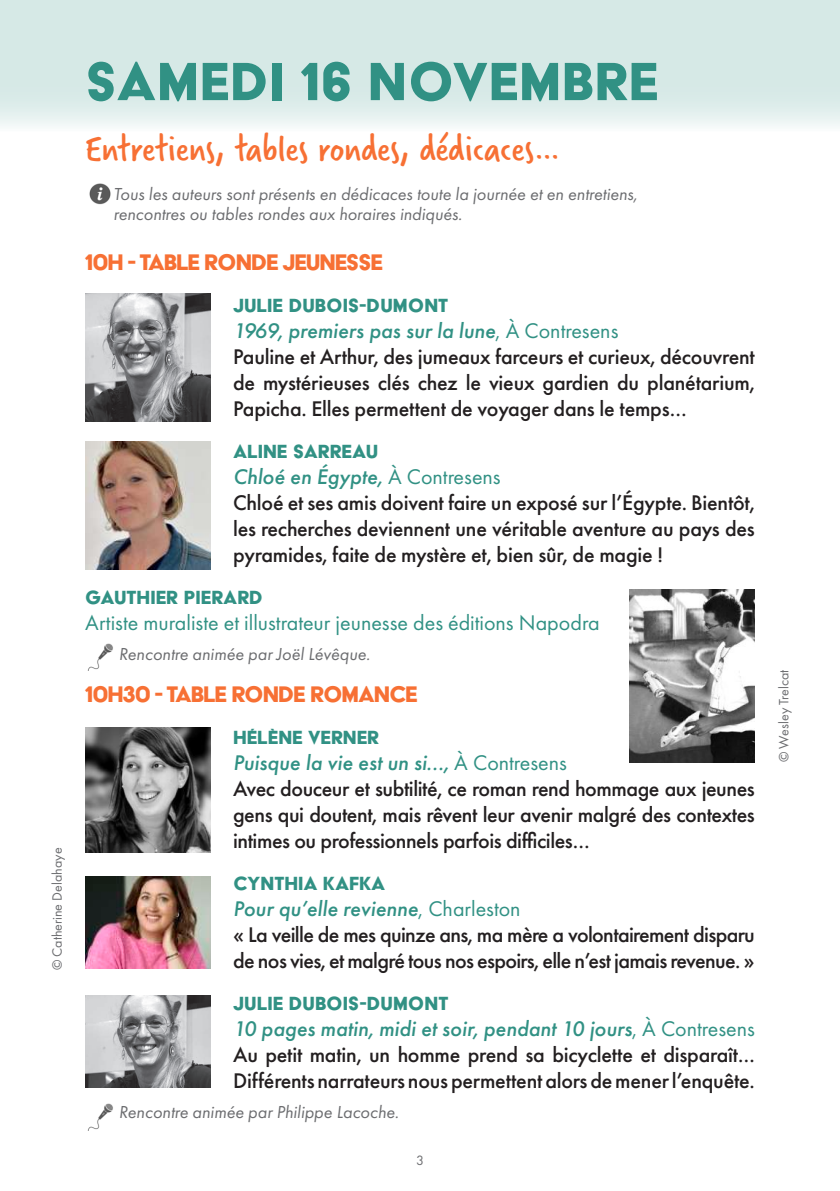
<style>
.page{position:relative;width:840px;height:1191px;background:#fff}
.page>*{position:absolute;margin:0;border:0;box-sizing:border-box;transform-origin:0 0}
.t1{font:62px "Acier BAT Text Solid";letter-spacing:.01em;color:#319184}
.t2{font:40px "Verveine";color:#f77034}
.t3{font:26px "Acier BAT Text Solid";letter-spacing:-.04em;color:#f77034}
.t4{font:500 22px/26px "Futura PT";letter-spacing:-.01em;color:#231f20}
.t5{font:500 22px/26px "Futura PT";letter-spacing:-.03em;color:#231f20}
.t6{font:22px "Acier BAT Text Solid";color:#319184}
.t7{font:22px "Futura PT";color:#319184}
.t8{font:italic 18px/20px "Futura PT";color:#6c6d70}
.t9{font:14px "Futura PT";color:#6c6d70}
.s1{font-style:italic;color:#319184}
.s2{font-weight:400;color:#319184}
</style>
<div class="page">
<svg style="left:0;top:0;width:839px;height:126px;background:#d9eae8"></svg>
<img style="left:88px;top:643px;width:25px;height:27px">
<img style="left:85px;top:293px;width:125px;height:128px">
<img style="left:85px;top:441px;width:125px;height:128px">
<img style="left:629px;top:590px;width:125px;height:172px">
<img style="left:85px;top:727px;width:125px;height:125px">
<img style="left:85px;top:876px;width:125px;height:92px">
<img style="left:88px;top:1103px;width:25px;height:27px">
<img style="left:89px;top:183px;width:22px;height:22px">
<img style="left:85px;top:995px;width:125px;height:92px">
<p class="t9" style="left:49px;top:970px;width:124px;rotate:-90deg">© Catherine Delahaye</p>
<h1 class="t1" style="left:85px;top:49px;width:574px">SAMEDI 16 NOVEMBRE</h1>
<h2 class="t2" style="left:85px;top:121px;width:477px">Entretiens, tables rondes, dédicaces…</h2>
<p class="t8" style="left:113px;top:184px;width:525px">Tous les auteurs sont présents en dédicaces toute la journée et en entretiens, rencontres ou tables rondes aux horaires indiqués.</p>
<p class="t3" style="left:85px;top:248px;width:299px">10H - TABLE RONDE JEUNESSE</p>
<p class="t6" style="left:233px;top:293px;width:217px">JULIE DUBOIS-DUMONT</p>
<p class="t4" style="left:233px;top:317px;width:523px"><span class="s1">1969, premiers pas sur la lune</span><span class="s2">, À Contresens<br></span>Pauline et Arthur, des jumeaux farceurs et curieux, découvrent de mystérieuses clés chez le vieux gardien du planétarium, Papicha. Elles permettent de voyager dans le temps…</p>
<p class="t6" style="left:233px;top:439px;width:147px">ALINE SARREAU</p>
<p class="t4" style="left:233px;top:463px;width:523px"><span class="s1">Chloé en Égypte,</span> <span class="s2">À Contresens<br></span>Chloé et ses amis doivent faire un exposé sur l’Égypte. Bientôt, les recherches deviennent une véritable aventure au pays des pyramides, faite de mystère et, bien sûr, de magie !</p>
<p class="t6" style="left:85px;top:585px;width:179px">GAUTHIER PIERARD</p>
<p class="t7" style="left:85px;top:609px;width:515px">Artiste muraliste et illustrateur jeunesse des éditions Napodra</p>
<p class="t8" style="left:119px;top:644px;width:253px">Rencontre animée par Joël Lévêque.</p>
<p class="t3" style="left:85px;top:680px;width:333px">10H30 - TABLE RONDE ROMANCE</p>
<p class="t6" style="left:233px;top:725px;width:147px">HÉLÈNE VERNER</p>
<p class="t4" style="left:233px;top:749px;width:523px"><span class="s1">Puisque la vie est un si...,</span> <span class="s2">À Contresens<br></span>Avec douceur et subtilité, ce roman rend hommage aux jeunes gens qui doutent, mais rêvent leur avenir malgré des contextes intimes ou professionnels parfois difficiles…</p>
<p class="t6" style="left:233px;top:871px;width:154px">CYNTHIA KAFKA</p>
<p class="t5" style="left:233px;top:895px;width:523px"><span class="s1">Pour qu’elle revienne</span><span class="s2">, Charleston<br></span>« La veille de mes quinze ans, ma mère a volontairement disparu de nos vies, et malgré tous nos espoirs, elle n’est jamais revenue. »</p>
<p class="t6" style="left:233px;top:991px;width:217px">JULIE DUBOIS-DUMONT</p>
<p class="t4" style="left:233px;top:1015px;width:523px;text-align:justify"><span class="s1">10 pages matin, midi et soir, pendant 10 jours</span><span class="s2">, À Contresens </span>Au petit matin, un homme prend sa bicyclette et disparaît...<br>Différents narrateurs nous permettent alors de mener l’enquête.</p>
<p class="t8" style="left:119px;top:1102px;width:281px">Rencontre animée par Philippe Lacoche.</p>
<p class="t9" style="left:416px;top:1152px;width:9px">3</p>
<p class="t9" style="left:775px;top:762px;width:94px;rotate:-90deg">© Wesley Trelcat</p>
</div>
